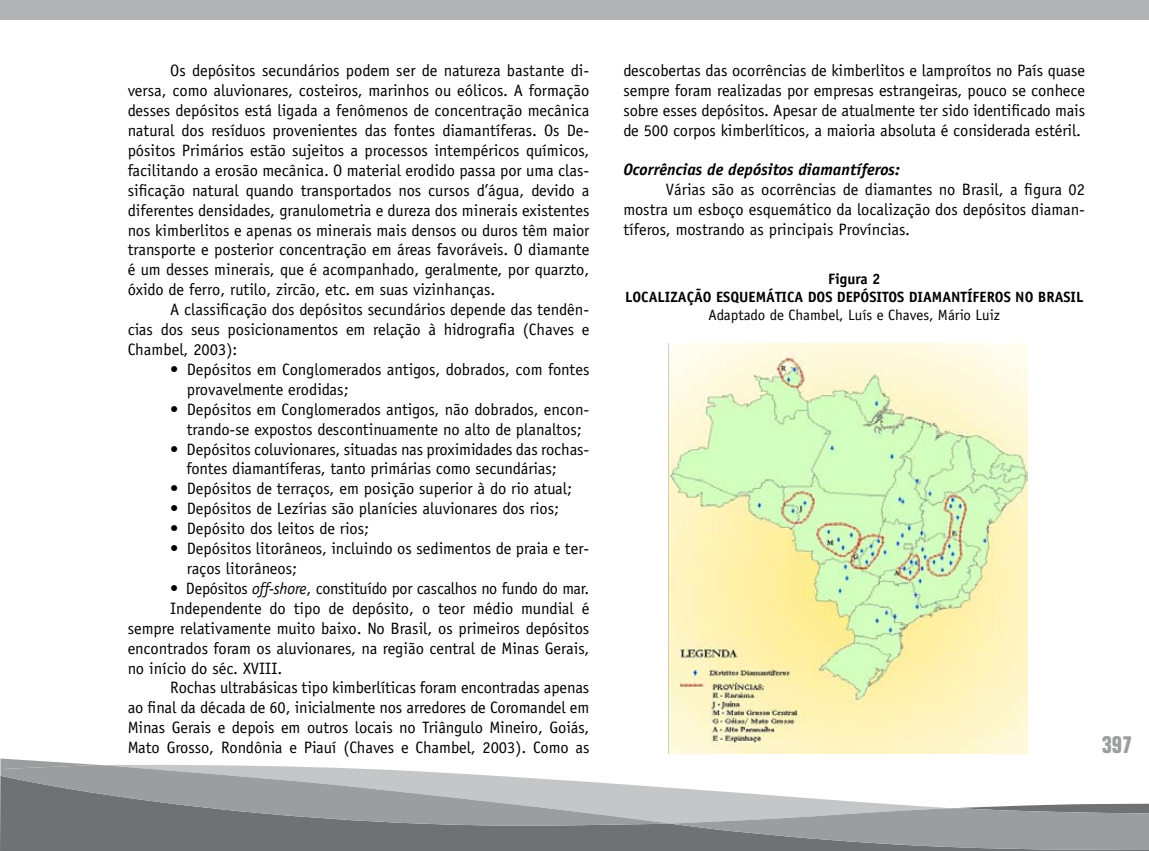
<style>
.page{position:relative;width:1149px;height:851px;background:#fff}
.page>*{position:absolute;margin:0;border:0;box-sizing:border-box;transform-origin:0 0}
.t1{font:700 condensed 24px "Folio";color:#9c9d9f}
.t2{font:16.5px/20px "Officina Sans";letter-spacing:-.005em;color:#000;text-align:justify}
.t3{font:italic 700 16.5px "Officina Sans";color:#000}
.t4{font:15px "Officina Sans";color:#000}
.t5{font:700 15px "Officina Sans";color:#000}
.t6{font:700 14.85px "Officina Sans";color:#000}
.s1{font-style:italic}
</style>
<div class="page">
<div style="left:102px;top:836px;width:568px;height:14px;background:#707173"></div>
<svg style="left:670px;top:787px;width:201px;height:16px"></svg>
<svg style="left:670px;top:803px;width:478px;height:47px;background:#9c9d9f"></svg>
<svg style="left:0;top:758px;width:102px;height:92px"></svg>
<svg style="left:0;top:764px;width:670px;height:72px;background:#a1a2a3"></svg>
<div style="left:0;top:0;width:1148px;height:19px;background:#b1b3b4"></div>
<img style="left:668px;top:344px;width:359px;height:409px">
<p class="t2" style="left:128px;top:61px;width:463px;text-indent:43px">Os depósitos secundários podem ser de natureza bastante di&shy;versa, como aluvionares, costeiros, marinhos ou eólicos. A formação desses depósitos está ligada a fenômenos de concentração mecânica natural dos resíduos provenientes das fontes diamantíferas. Os De&shy;pósitos Primários estão sujeitos a processos intempéricos químicos, facilitando a erosão mecânica. O material erodido passa por uma clas&shy;sificação natural quando transportados nos cursos d’água, devido a diferentes densidades, granulometria e dureza dos minerais existentes nos kimberlitos e apenas os minerais mais densos ou duros têm maior transporte e posterior concentração em áreas favoráveis. O diamante é um desses minerais, que é acompanhado, geralmente, por quarzto, óxido de ferro, rutilo, zircão, etc. em suas vizinhanças.</p>
<p class="t2" style="left:128px;top:299px;width:463px;text-indent:43px">A classificação dos depósitos secundários depende das tendên&shy;cias dos seus posicionamentos em relação à hidrografia (Chaves e Chambel, 2003):</p>
<p class="t2" style="left:187px;top:359px;width:404px;text-indent:-17px">• Depósitos em Conglomerados antigos, dobrados, com fontes provavelmente erodidas;</p>
<p class="t2" style="left:170px;top:399px;width:420px;text-align:center">• Depósitos em Conglomerados antigos, não dobrados, encon&shy;trando-se expostos descontinuamente no alto de planaltos;</p>
<p class="t2" style="left:186px;top:439px;width:404px;text-indent:-16px">• Depósitos coluvionares, situadas nas proximidades das rochas&shy;fontes diamantíferas, tanto primárias como secundárias;</p>
<p class="t2" style="left:170px;top:479px;width:403px">• Depósitos de terraços, em posição superior à do rio atual;</p>
<p class="t2" style="left:170px;top:498px;width:390px">• Depósitos de Lezírias são planícies aluvionares dos rios;</p>
<p class="t2" style="left:170px;top:518px;width:200px">• Depósito dos leitos de rios;</p>
<p class="t2" style="left:187px;top:538px;width:404px;text-indent:-17px">• Depósitos litorâneos, incluindo os sedimentos de praia e ter&shy;raços litorâneos;</p>
<p class="t2" style="left:170px;top:578px;width:420px">• Depósitos <span class="s1">off-shore</span>, constituído por cascalhos no fundo do mar.</p>
<p class="t2" style="left:170px;top:598px;width:420px">Independente do tipo de depósito, o teor médio mundial é</p>
<p class="t2" style="left:128px;top:618px;width:463px">sempre relativamente muito baixo. No Brasil, os primeiros depósitos</p>
<p class="t2" style="left:128px;top:638px;width:463px">encontrados foram os aluvionares, na região central de Minas Gerais,</p>
<p class="t2" style="left:128px;top:658px;width:156px">no início do séc. XVIII.</p>
<p class="t2" style="left:170px;top:677px;width:420px">Rochas ultrabásicas tipo kimberlíticas foram encontradas apenas</p>
<p class="t2" style="left:128px;top:697px;width:463px">ao final da década de 60, inicialmente nos arredores de Coromandel em</p>
<p class="t2" style="left:128px;top:717px;width:463px">Minas Gerais e depois em outros locais no Triângulo Mineiro, Goiás,</p>
<p class="t2" style="left:128px;top:737px;width:463px">Mato Grosso, Rondônia e Piauí (Chaves e Chambel, 2003). Como as</p>
<p class="t2" style="left:623px;top:61px;width:463px">descobertas das ocorrências de kimberlitos e lamproítos no País quase sempre foram realizadas por empresas estrangeiras, pouco se conhece sobre esses depósitos. Apesar de atualmente ter sido identificado mais de 500 corpos kimberlíticos, a maioria absoluta é considerada estéril.</p>
<p class="t3" style="left:623px;top:160px;width:278px">Ocorrências de depósitos diamantíferos:</p>
<p class="t2" style="left:623px;top:180px;width:463px;text-indent:43px">Várias são as ocorrências de diamantes no Brasil, a figura 02 mostra um esboço esquemático da localização dos depósitos diaman&shy;tíferos, mostrando as principais Províncias.</p>
<p class="t5" style="left:827px;top:270px;width:54px">Figura 2</p>
<p class="t6" style="left:625px;top:288px;width:460px">LOCALIZAÇÃO ESQUEMÁTICA DOS DEPÓSITOS DIAMANTÍFEROS NO BRASIL</p>
<p class="t4" style="left:708px;top:306px;width:293px">Adaptado de Chambel, Luís e Chaves, Mário Luiz</p>
<h1 class="t1" style="left:1101px;top:731px;width:32px">397</h1>
</div>
